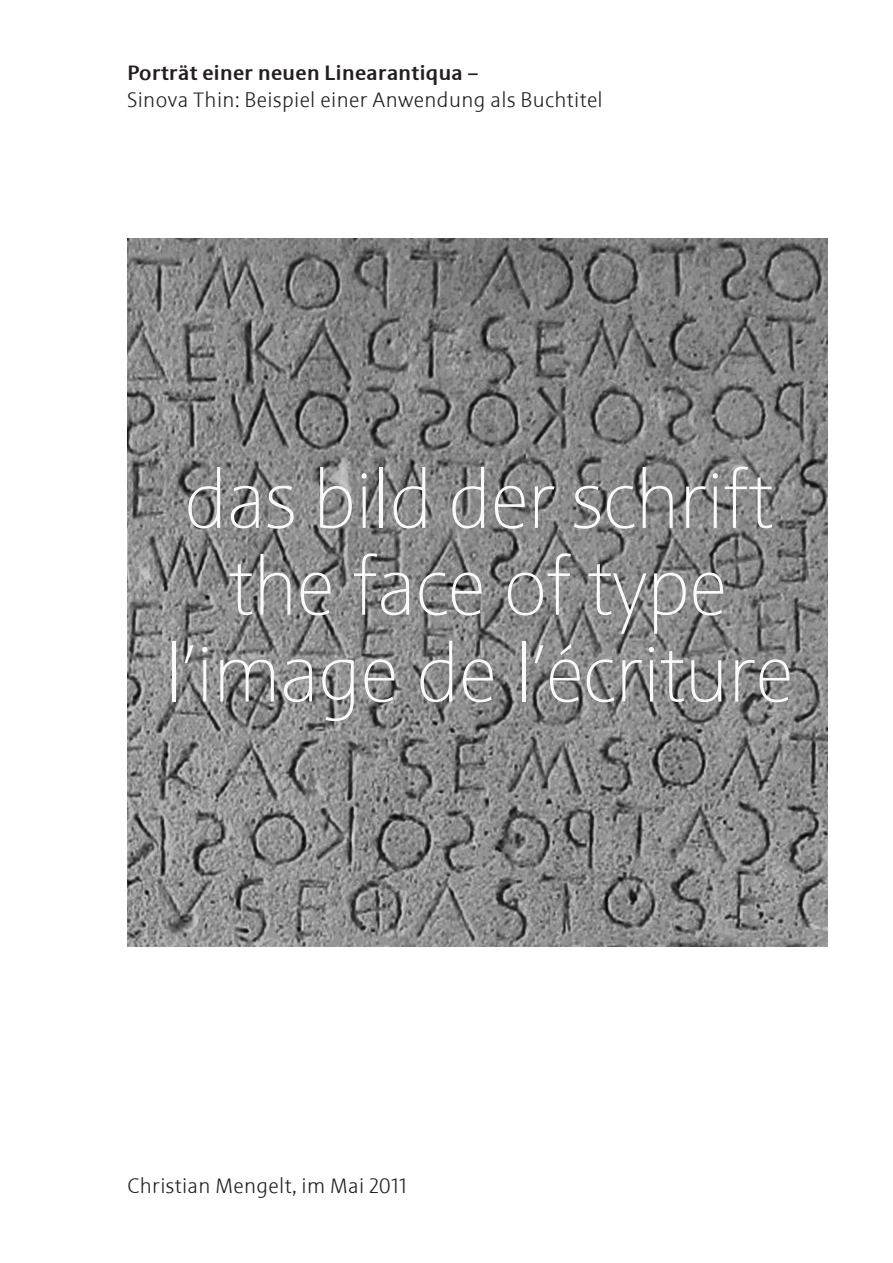
<style>
.page{position:relative;width:893px;height:1263px;background:#fff}
.page>*{position:absolute;margin:0;border:0;box-sizing:border-box;transform-origin:0 0}
.t1{font:100 81.45px "Sinova";color:#fafafa}
.t2{font:300 21px "Sinova";letter-spacing:.02em;color:#231f20}
.t3{font:500 21px "Sinova";letter-spacing:.02em;color:#231f20}
</style>
<div class="page">
<img style="left:128px;top:239px;width:699px;height:707px">
<p class="t3" style="left:128px;top:60px;width:352px">Porträt einer neuen Linearantiqua –</p>
<p class="t2" style="left:128px;top:87px;width:477px">Sinova Thin: Beispiel einer Anwendung als Buchtitel</p>
<p class="t1" style="left:185px;top:454px;width:590px">das bild der schrift</p>
<p class="t1" style="left:229px;top:541px;width:499px">the face of type</p>
<p class="t1" style="left:165px;top:628px;width:629px">l’image de l’écriture</p>
<p class="t2" style="left:128px;top:1174px;width:281px">Christian Mengelt, im Mai 2011</p>
</div>
